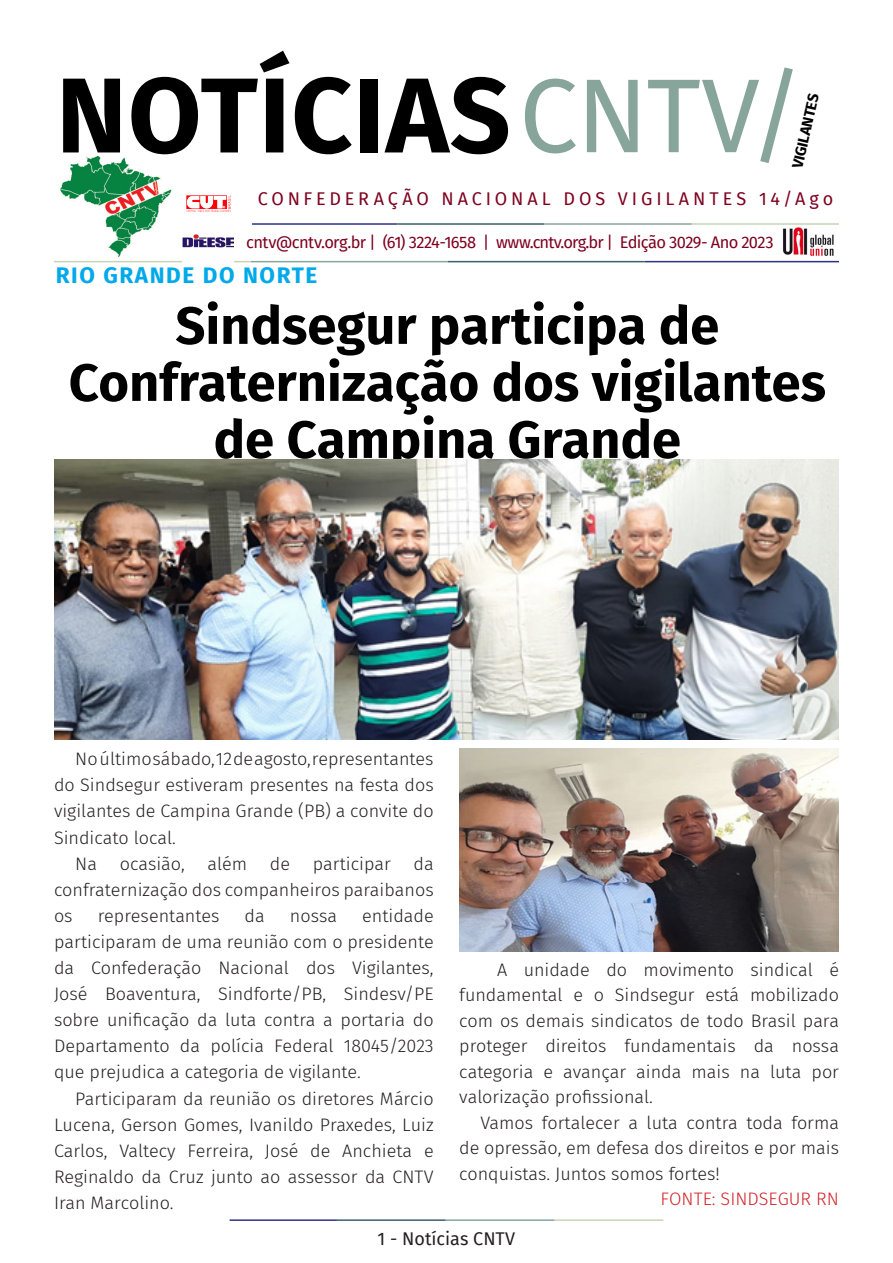
<style>
.page{position:relative;width:893px;height:1263px;background:#fff}
.page>*{position:absolute;margin:0;border:0;box-sizing:border-box;transform-origin:0 0}
.t1{font:700 106.5px "Fira Sans";letter-spacing:.01em;color:#000}
.t2{font:700 52.5px/57px "Fira Sans";color:#000001;text-align:center}
.t3{font:700 22.5px "Fira Sans";letter-spacing:.07em;color:#00a9ea}
.t4{font:300 18px/26.1px "Fira Sans";color:#231f20;text-align:justify}
.t5{font:18px "Fira Sans";letter-spacing:.215em;color:#7e0220}
.t6{font:300 18px "Fira Sans";color:#d1232a}
.t7{font:18px "Fira Sans";color:#231f20}
.t8{font:16.5px "Fira Sans";letter-spacing:-.04em;color:#7e0220}
.t9{font:700 15px "Fira Sans";color:#000001}
.s1{font-weight:400;font-size:105px;color:#87a59a}
</style>
<div class="page">
<hr style="left:230px;top:1219px;width:107px;height:2px;background:#2f3088">
<hr style="left:337px;top:1219px;width:109px;height:2px;background:#3a5f6d">
<hr style="left:446px;top:1219px;width:109px;height:2px;background:#87a59a">
<hr style="left:555px;top:1219px;width:108px;height:2px;background:#c6d5b7">
<img style="left:782px;top:227px;width:54px;height:34px">
<hr style="left:252px;top:223px;width:145px;height:2px;background:#2f3088">
<hr style="left:397px;top:223px;width:147px;height:2px;background:#3a5f6d">
<hr style="left:544px;top:223px;width:148px;height:2px;background:#87a59a">
<hr style="left:692px;top:223px;width:147px;height:2px;background:#c6d5b7">
<hr style="left:645px;top:261px;width:194px;height:1px;background:#2f3088">
<hr style="left:448px;top:261px;width:197px;height:1px;background:#3a5f6d">
<hr style="left:251px;top:261px;width:197px;height:1px;background:#87a59a">
<hr style="left:54px;top:261px;width:197px;height:1px;background:#c6d5b7">
<img style="left:61px;top:157px;width:110px;height:100px">
<img style="left:186px;top:195px;width:45px;height:17px">
<img style="left:183px;top:234px;width:51px;height:28px">
<img style="left:54px;top:459px;width:785px;height:281px">
<img style="left:459px;top:748px;width:380px;height:204px">
<p class="t1" style="left:56px;top:26px;width:749px">NOTÍCIAS<span class="s1">CNTV/</span></p>
<p class="t9" style="left:785px;top:165px;width:77px;rotate:-77deg">VIGILANTES</p>
<p class="t5" style="left:258px;top:185px;width:577px">CONFEDERAÇÃO NACIONAL DOS VIGILANTES 14/Ago</p>
<p class="t8" style="left:246px;top:229px;width:529px">cntv@cntv.org.br | (61) 3224-1658 | www.cntv.org.br | Edição 3029- Ano 2023</p>
<p class="t3" style="left:56px;top:257px;width:263px">RIO GRANDE DO NORTE</p>
<p class="t2" style="left:69px;top:293px;width:759px">Sindsegur participa de<br>Confraternização dos vigilantes de Campina Grande</p>
<p class="t4" style="left:54px;top:746px;width:381px;text-indent:21px">No último sábado, 12 de agosto, representantes do Sindsegur estiveram presentes na festa dos vigilantes de Campina Grande (PB) a convite do Sindicato local.</p>
<p class="t4" style="left:75px;top:850px;width:23px">Na</p>
<p class="t4" style="left:120px;top:850px;width:67px">ocasião,</p>
<p class="t4" style="left:207px;top:850px;width:41px">além</p>
<p class="t4" style="left:270px;top:850px;width:22px">de</p>
<p class="t4" style="left:313px;top:850px;width:80px">participar</p>
<p class="t4" style="left:54px;top:850px;width:381px;text-indent:360px">da confraternização dos companheiros paraibanos os</p>
<p class="t4" style="left:54px;top:902px;width:381px;text-indent:308px">entidade participaram de uma reunião com o presidente da Confederação Nacional dos Vigilantes, José Boaventura, Sindforte/PB, Sindesv/PE sobre unificação da luta contra a portaria do Departamento da polícia Federal 18045/2023 que prejudica a categoria de vigilante.</p>
<p class="t4" style="left:54px;top:1085px;width:381px;text-indent:21px">Participaram da reunião os diretores Márcio Lucena, Gerson Gomes, Ivanildo Praxedes, Luiz Carlos, Valtecy Ferreira, José de Anchieta e Reginaldo da Cruz junto ao assessor da CNTV Iran Marcolino.</p>
<p class="t4" style="left:98px;top:902px;width:123px">representantes</p>
<p class="t4" style="left:245px;top:902px;width:22px">da</p>
<p class="t4" style="left:290px;top:902px;width:49px">nossa</p>
<p class="t4" style="left:459px;top:957px;width:381px;line-height:25.5px;text-indent:38px">A unidade do movimento sindical é fundamental e o Sindsegur está mobilizado com os demais sindicatos de todo Brasil para proteger direitos fundamentais da nossa categoria e avançar ainda mais na luta por valorização profissional.</p>
<p class="t4" style="left:459px;top:1110px;width:381px;line-height:25.5px;text-indent:21px">Vamos fortalecer a luta contra toda forma de opressão, em defesa dos direitos e por mais conquistas. Juntos somos fortes!</p>
<p class="t6" style="left:661px;top:1186px;width:180px">FONTE: SINDSEGUR RN</p>
<p class="t7" style="left:378px;top:1225px;width:139px">1 - Notícias CNTV</p>
</div>
